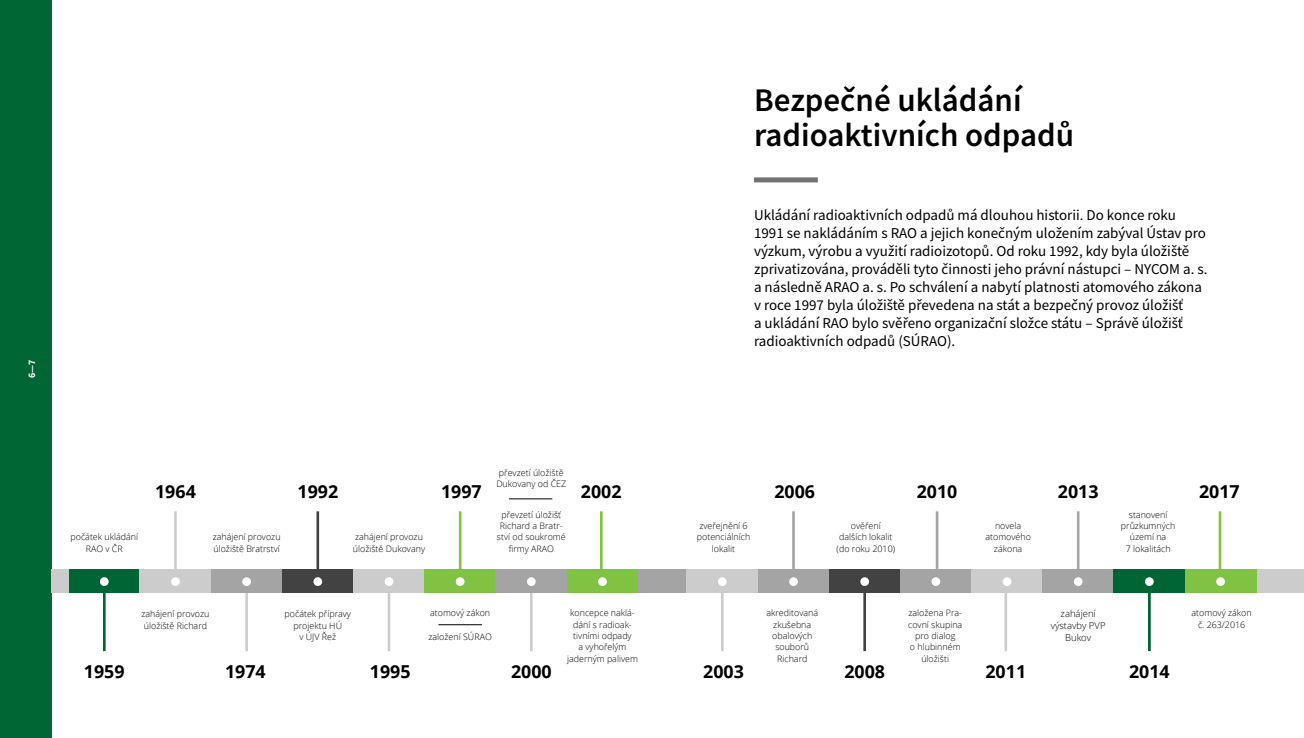
<style>
.page{position:relative;width:1304px;height:738px;background:#fff}
.page>*{position:absolute;margin:0;border:0;box-sizing:border-box;transform-origin:0 0}
.t1{font:600 33px/35px "Source Sans Pro";color:#000}
.t2{font:700 17.8px "Open Sans";color:#000}
.t3{font:15px/18px "Source Sans Pro";color:#000}
.t4{font:700 10px "Source Sans Pro";color:#fff}
.t5{font:300 9.5px/12.1px "Open Sans";color:#000;text-align:center}
.t6{font:300 8.9px/11.3px "Open Sans";color:#000;text-align:center}
</style>
<div class="page">
<div style="left:0;top:0;width:51px;height:737px;background:#063"></div>
<hr style="left:103px;top:592px;width:3px;height:58px;background:#006535">
<hr style="left:245px;top:592px;width:3px;height:58px;background:#ccc">
<hr style="left:388px;top:592px;width:2px;height:58px;background:#ccc">
<hr style="left:530px;top:592px;width:3px;height:58px;background:#ccc">
<hr style="left:174px;top:511px;width:3px;height:58px;background:#ccc">
<hr style="left:317px;top:511px;width:2px;height:58px;background:#424242">
<hr style="left:459px;top:511px;width:2px;height:58px;background:#80c342">
<hr style="left:600px;top:511px;width:3px;height:58px;background:#80c342">
<div style="left:69px;top:569px;width:71px;height:23px;background:#006535"></div>
<div style="left:140px;top:569px;width:71px;height:23px;background:#ccc"></div>
<div style="left:211px;top:569px;width:71px;height:23px;background:#a4a4a4"></div>
<div style="left:282px;top:569px;width:71px;height:23px;background:#424242"></div>
<div style="left:353px;top:569px;width:72px;height:23px;background:#ccc"></div>
<div style="left:425px;top:569px;width:71px;height:23px;background:#80c342"></div>
<div style="left:496px;top:569px;width:71px;height:23px;background:#a4a4a4"></div>
<div style="left:51px;top:569px;width:18px;height:23px;background:#ccc"></div>
<div style="left:567px;top:569px;width:71px;height:23px;background:#80c342"></div>
<svg style="left:100px;top:576px;width:9px;height:9px"></svg>
<svg style="left:171px;top:576px;width:9px;height:9px"></svg>
<svg style="left:242px;top:576px;width:9px;height:9px"></svg>
<svg style="left:313px;top:576px;width:9px;height:9px"></svg>
<div style="left:385px;top:576px;width:8px;height:9px;background:#fff;border-radius:50%"></div>
<svg style="left:456px;top:576px;width:9px;height:9px"></svg>
<svg style="left:527px;top:576px;width:9px;height:9px"></svg>
<svg style="left:598px;top:576px;width:9px;height:9px"></svg>
<hr style="left:438px;top:624px;width:44px;height:1px;background:#000">
<hr style="left:509px;top:498px;width:43px;height:1px;background:#000">
<div style="left:638px;top:569px;width:49px;height:23px;background:#a4a4a4"></div>
<hr style="left:721px;top:592px;width:3px;height:58px;background:#ccc">
<hr style="left:863px;top:592px;width:3px;height:58px;background:#424242">
<hr style="left:1004px;top:592px;width:3px;height:58px;background:#ccc">
<hr style="left:1148px;top:592px;width:3px;height:58px;background:#006535">
<hr style="left:792px;top:511px;width:3px;height:58px;background:#a4a4a4">
<hr style="left:936px;top:511px;width:2px;height:58px;background:#a4a4a4">
<hr style="left:1077px;top:511px;width:2px;height:58px;background:#a4a4a4">
<hr style="left:1219px;top:511px;width:2px;height:58px;background:#80c342">
<div style="left:1256px;top:569px;width:48px;height:23px;background:#ccc"></div>
<div style="left:687px;top:569px;width:71px;height:23px;background:#ccc"></div>
<div style="left:758px;top:569px;width:71px;height:23px;background:#a4a4a4"></div>
<div style="left:829px;top:569px;width:71px;height:23px;background:#424242"></div>
<div style="left:900px;top:569px;width:71px;height:23px;background:#a4a4a4"></div>
<div style="left:971px;top:569px;width:72px;height:23px;background:#ccc"></div>
<div style="left:1043px;top:569px;width:71px;height:23px;background:#a4a4a4"></div>
<div style="left:1185px;top:569px;width:71px;height:23px;background:#80c342"></div>
<div style="left:1114px;top:569px;width:71px;height:23px;background:#006535"></div>
<svg style="left:718px;top:576px;width:9px;height:9px"></svg>
<svg style="left:789px;top:576px;width:9px;height:9px"></svg>
<svg style="left:860px;top:576px;width:9px;height:9px"></svg>
<svg style="left:931px;top:576px;width:9px;height:9px"></svg>
<div style="left:1003px;top:576px;width:8px;height:9px;background:#fff;border-radius:50%"></div>
<svg style="left:1074px;top:576px;width:9px;height:9px"></svg>
<svg style="left:1216px;top:576px;width:9px;height:9px"></svg>
<svg style="left:1145px;top:576px;width:9px;height:9px"></svg>
<div style="left:754px;top:177px;width:64px;height:5px;background:#717171"></div>
<p class="t4" style="left:25px;top:378px;width:20px;rotate:-90deg">6—7</p>
<p class="t6" style="left:496px;top:466px;width:71px;text-align:left">převzetí úložiště<br>Dukovany od ČEZ</p>
<h2 class="t2" style="left:155px;top:479px;width:42px">1964</h2>
<h2 class="t2" style="left:297px;top:479px;width:42px">1992</h2>
<h2 class="t2" style="left:441px;top:479px;width:42px">1997</h2>
<h2 class="t2" style="left:581px;top:479px;width:42px">2002</h2>
<p class="t6" style="left:71px;top:530px;width:69px">počátek ukládání<br>RAO v ČR</p>
<p class="t6" style="left:213px;top:530px;width:69px;text-align:left">zahájení provozu úložiště Bratrství</p>
<p class="t6" style="left:353px;top:530px;width:74px;text-align:left">zahájení provozu úložiště Dukovany</p>
<p class="t6" style="left:497px;top:508px;width:70px">převzetí úložišť<br>Richard a Bratr&shy;ství od soukromé firmy ARAO</p>
<p class="t6" style="left:430px;top:606px;width:62px">atomový zákon</p>
<p class="t6" style="left:428px;top:630px;width:65px">založení SÚRAO</p>
<p class="t6" style="left:141px;top:607px;width:69px;text-align:left">zahájení provozu úložiště Richard</p>
<p class="t6" style="left:567px;top:606px;width:72px">koncepce naklá&shy;dání s radioak&shy;tivními odpady<br>a vyhořelým jaderným palivem</p>
<p class="t6" style="left:285px;top:607px;width:68px">počátek přípravy projektu HÚ<br>v ÚJV Řež</p>
<h2 class="t2" style="left:84px;top:658px;width:42px">1959</h2>
<h2 class="t2" style="left:225px;top:658px;width:42px">1974</h2>
<h2 class="t2" style="left:370px;top:658px;width:42px">1995</h2>
<h2 class="t2" style="left:511px;top:658px;width:42px">2000</h2>
<h1 class="t1" style="left:754px;top:82px;width:321px">Bezpečné ukládání radioaktivních odpadů</h1>
<p class="t3" style="left:754px;top:206px;width:455px">Ukládání radioaktivních odpadů má dlouhou historii. Do konce roku 1991 se nakládáním s RAO a jejich konečným uložením zabýval Ústav pro výzkum, výrobu a využití radioizotopů. Od roku 1992, kdy byla úložiště zprivatizována, prováděli tyto činnosti jeho právní nástupci – NYCOM a. s. a následně ARAO a. s. Po schválení a nabytí platnosti atomového zákona v roce 1997 byla úložiště převedena na stát a bezpečný provoz úložišť<br>a ukládání RAO bylo svěřeno organizační složce státu – Správě úložišť radioaktivních odpadů (SÚRAO).</p>
<h2 class="t2" style="left:774px;top:479px;width:42px">2006</h2>
<h2 class="t2" style="left:917px;top:479px;width:42px">2010</h2>
<h2 class="t2" style="left:1058px;top:479px;width:42px">2013</h2>
<h2 class="t2" style="left:1199px;top:479px;width:42px">2017</h2>
<p class="t6" style="left:697px;top:519px;width:55px">zveřejnění 6 potenciálních lokalit</p>
<p class="t6" style="left:837px;top:519px;width:60px">ověření dalších lokalit (do roku 2010)</p>
<p class="t6" style="left:985px;top:519px;width:47px">novela atomového zákona</p>
<p class="t6" style="left:1121px;top:508px;width:56px">stanovení průzkumných území na<br>7 lokalitách</p>
<p class="t6" style="left:766px;top:606px;width:53px">akreditovaná zkušebna obalových souborů<br>Richard</p>
<p class="t6" style="left:908px;top:606px;width:56px">založena Pra&shy;covní skupina pro dialog<br>o hlubinném úložišti</p>
<p class="t5" style="left:1051px;top:606px;width:56px">zahájení výstavby PVP<br>Bukov</p>
<h2 class="t2" style="left:703px;top:658px;width:42px">2003</h2>
<h2 class="t2" style="left:844px;top:658px;width:42px">2008</h2>
<h2 class="t2" style="left:985px;top:658px;width:42px">2011</h2>
<h2 class="t2" style="left:1129px;top:658px;width:42px">2014</h2>
<p class="t6" style="left:1192px;top:606px;width:62px">atomový zákon č. 263/2016</p>
</div>
